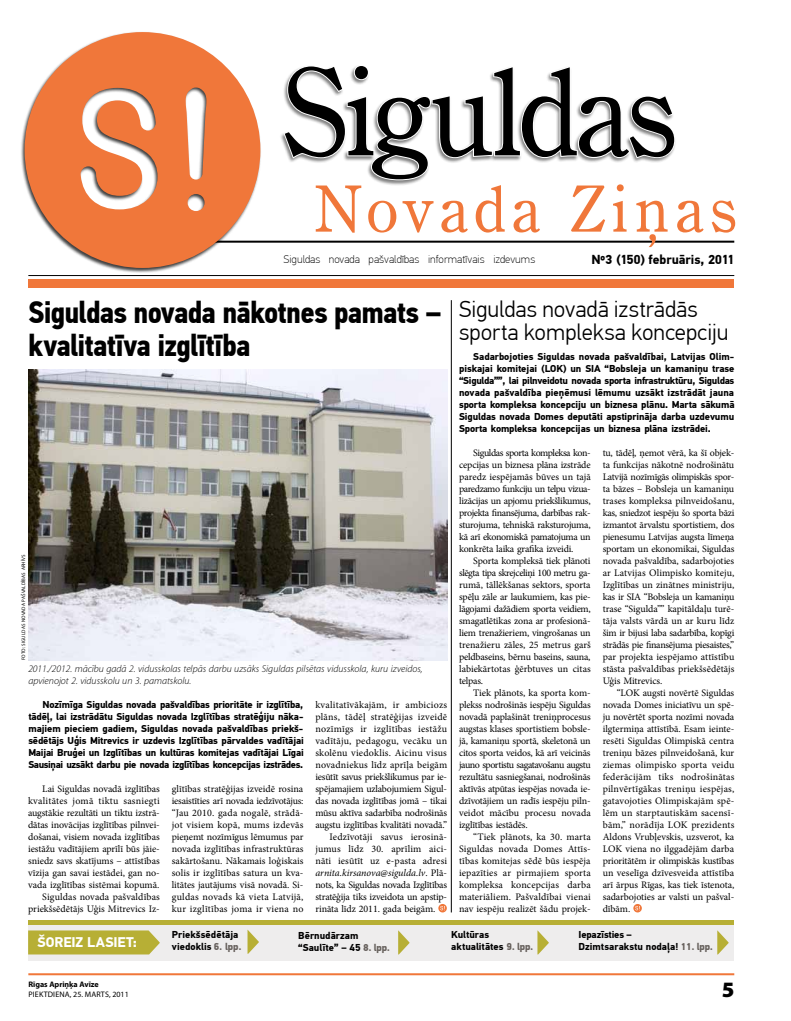
<style>
.page{position:relative;width:791px;height:1021px;background:#fff}
.page>*{position:absolute;margin:0;border:0;box-sizing:border-box;transform-origin:0 0}
.t1{font:121px "Century Oldstyle TL";letter-spacing:-.04em;color:#000}
.t2{font:64px "Century Oldstyle TL";letter-spacing:.085em;color:#f0773a}
.t3{font:700 31px/32.5px "PF Din Text Cond Pro";letter-spacing:-.025em;color:#000}
.t4{font:300 23px/23px "PF Din Text Pro";color:#000}
.t5{font:900 22px "Myriad Pro";color:#000}
.t6{font:700 14px "PF Din Text Pro";color:#fff}
.t7{font:700 13px "PF Din Text Pro";letter-spacing:-.005em;color:#000}
.t8{font:100 11px "PF Din Text Pro";color:#000}
.t9{font:10px/12px "Minion Pro";letter-spacing:-.005em;color:#000;text-align:justify}
.t10{font:700 10px/12px "PF Din Text Pro";letter-spacing:-.015em;color:#000;text-align:justify}
.t11{font:italic 300 10px/12px "Myriad Pro";color:#000}
.t12{font:10px "Minion Pro";letter-spacing:.025em;color:#000}
.t13{font:10px "Minion Pro";letter-spacing:.015em;color:#000}
.t14{font:700 10px/12px "PF Din Text Pro";letter-spacing:.005em;color:#000}
.t15{font:10px "Minion Pro";letter-spacing:-.025em;color:#000}
.t16{font:italic 10px "Minion Pro";letter-spacing:-.005em;color:#000}
.t17{font:700 10px/12px "PF Din Text Pro";letter-spacing:.01em;color:#000}
.t18{font:10px "Minion Pro";letter-spacing:.02em;color:#000}
.t19{font:8px "Myriad Pro";letter-spacing:.02em;color:#000}
.t20{font:700 8px "Myriad Pro";color:#000}
.t21{font:5px "Myriad Pro";letter-spacing:.02em;color:#000}
.s1{font-style:normal}
.s2{font-family:"PF Din Display Pro";font-weight:900;color:#66605c}
</style>
<div class="page">
<hr style="left:206px;top:241px;width:528px;height:2px;background:#000">
<div style="left:20px;top:31px;width:242px;height:242px;background:#000;opacity:.75"></div>
<svg style="left:25px;top:32px;width:235px;height:236px;fill:#f0773a"></svg>
<div style="left:279px;top:65px;width:398px;height:121px;background:#000;opacity:.5"></div>
<svg style="left:282px;top:65px;width:394px;height:116px"></svg>
<div style="left:28px;top:279px;width:706px;height:9px;background:#f0773a"></div>
<hr style="left:28px;top:275px;width:706px;height:1px;background:#000">
<hr style="left:28px;top:973px;width:706px;height:2px;background:#f0773a">
<div style="left:28px;top:924px;width:706px;height:36px;background:#eeeded"></div>
<svg style="left:28px;top:930px;width:132px;height:24px;background:#bab240"></svg>
<svg style="left:247px;top:929px;width:12px;height:24px"></svg>
<svg style="left:398px;top:930px;width:11px;height:24px"></svg>
<svg style="left:537px;top:930px;width:12px;height:24px"></svg>
<svg style="left:717px;top:930px;width:11px;height:24px"></svg>
<hr style="left:28px;top:920px;width:706px;height:4px;background:#b7af35">
<svg style="left:438px;top:904px;width:9px;height:8px"></svg>
<hr style="left:451px;top:300px;width:1px;height:612px;background:#000">
<img style="left:28px;top:369px;width:419px;height:291px">
<svg style="left:633px;top:904px;width:9px;height:8px"></svg>
<h1 class="t1" style="left:283px;top:37px;width:398px">Siguldas</h1>
<h2 class="t2" style="left:315px;top:169px;width:424px">Novada Ziņas</h2>
<p class="t8" style="left:283px;top:253px;width:253px">Siguldas novada pašvaldības informatīvais izdevums</p>
<h3 class="t7" style="left:591px;top:251px;width:144px">Nº3 (150) februāris, 2011</h3>
<h3 class="t3" style="left:28px;top:297px;width:415px">Siguldas novada nākotnes pamats – kvalitatīva izglītība</h3>
<p class="t21" style="left:20px;top:660px;width:107px;rotate:-90deg">FOTO: SIGULDAS NOVADA PAŠVALDĪBAS ARHĪVS</p>
<p class="t11" style="left:28px;top:663px;width:396px">2011./2012. mācību gadā 2. vidusskolas telpās darbu uzsāks Siguldas pilsētas vidusskola, kuru izveidos, apvienojot 2. vidusskolu un 3. pamatskolu.</p>
<p class="t10" style="left:28px;top:699px;width:277px;text-indent:14px">Nozīmīga Siguldas novada pašvaldības prioritāte ir izglītība, tādēļ, lai izstrādātu Siguldas novada Izglītības stratēģiju nāka&shy;majiem pieciem gadiem, Siguldas novada pašvaldības priekš&shy;sēdētājs Uģis Mitrevics ir uzdevis Izglītības pārvaldes vadītājai Maijai Bruģei un Izglītības un kultūras komitejas vadītājai Līgai Sausiņai uzsākt darbu pie novada izglītības koncepcijas izstrādes.</p>
<p class="t9" style="left:28px;top:783px;width:133px;text-align:right">Lai Siguldas novadā izglītības kvalitātes jomā tiktu sasniegti augstākie rezultāti un tiktu izstrā&shy;dātas inovācijas izglītības pilnvei&shy;došanai, visiem novada izglītības iestāžu vadītājiem aprīlī būs jāie&shy;sniedz savs skatījums – attīstības vīzija gan savai iestādei, gan no&shy;vada izglītības sistēmai kopumā.<br>Siguldas novada pašvaldības priekšsēdētājs Uģis Mitrevics Iz-</p>
<p class="t9" style="left:172px;top:783px;width:133px">glītības stratēģijas izveidē rosina iesaistīties arī novada iedzīvotājus: “Jau 2010. gada nogalē, strādā&shy;jot visiem kopā, mums izdevās pieņemt nozīmīgus lēmumus par novada izglītības infrastruktūras sakārtošanu. Nākamais loģiskais solis ir izglītības satura un kva&shy;litātes jautājums visā novadā. Si&shy;guldas novads kā vieta Latvijā, kur izglītības joma ir viena no</p>
<p class="t12" style="left:315px;top:698px;width:133px">kvalitatīvākajām, ir ambiciozs</p>
<p class="t12" style="left:315px;top:710px;width:133px">plāns, tādēļ stratēģijas izveidē</p>
<p class="t12" style="left:315px;top:722px;width:133px">nozīmīgs ir izglītības iestāžu</p>
<p class="t12" style="left:315px;top:734px;width:133px">vadītāju, pedagogu, vecāku un</p>
<p class="t18" style="left:315px;top:746px;width:133px">skolēnu viedoklis. Aicinu visus</p>
<p class="t13" style="left:315px;top:758px;width:133px">novadniekus līdz aprīļa beigām</p>
<p class="t9" style="left:315px;top:771px;width:133px">iesūtīt savus priekšlikumus par ie-</p>
<p class="t9" style="left:315px;top:783px;width:133px">spējamajiem uzlabojumiem Sigul-</p>
<p class="t9" style="left:315px;top:795px;width:133px">das novada izglītības jomā – tikai</p>
<p class="t15" style="left:315px;top:806px;width:133px">mūsu aktīva sadarbība nodrošinās</p>
<p class="t9" style="left:315px;top:819px;width:133px">augstu izglītības kvalitāti novadā.”</p>
<p class="t13" style="left:330px;top:830px;width:119px">Iedzīvotāji savus ierosinā-</p>
<p class="t13" style="left:315px;top:842px;width:133px">jumus līdz 30. aprīlim aici-</p>
<p class="t13" style="left:315px;top:854px;width:133px">nāti iesūtīt uz e-pasta adresi</p>
<p class="t16" style="left:315px;top:866px;width:133px">arnita.kirsanova@sigulda.lv<span class="s1">. Plā-</span></p>
<p class="t15" style="left:315px;top:878px;width:133px">nots, ka Siguldas novada Izglītības</p>
<p class="t9" style="left:315px;top:891px;width:133px">stratēģija tiks izveidota un apstip-</p>
<p class="t9" style="left:315px;top:903px;width:121px">rināta līdz 2011. gada beigām.</p>
<h3 class="t4" style="left:459px;top:298px;width:271px">Siguldas novadā izstrādās sporta kompleksa koncepciju</h3>
<p class="t10" style="left:459px;top:351px;width:277px;text-indent:14px">Sadarbojoties Siguldas novada pašvaldībai, Latvijas Olim&shy;piskajai komitejai (LOK) un SIA “Bobsleja un kamaniņu trase “Sigulda””, lai pilnveidotu novada sporta infrastruktūru, Siguldas novada pašvaldība pieņēmusi lēmumu uzsākt izstrādāt jauna sporta kompleksa koncepciju un biznesa plānu. Marta sākumā Siguldas novada Domes deputāti apstiprināja darba uzdevumu Sporta kompleksa koncepcijas un biznesa plāna izstrādei.</p>
<p class="t9" style="left:459px;top:447px;width:133px;text-indent:14px">Siguldas sporta kompleksa kon&shy;cepcijas un biznesa plāna izstrāde paredz iespējamās būves un tajā paredzamo funkciju un telpu vizua&shy;lizācijas un apjomu priekšlikumus, projekta finansējuma, darbības rak&shy;sturojuma, tehniskā raksturojuma, kā arī ekonomiskā pamatojuma un konkrēta laika grafika izveidi.</p>
<p class="t9" style="left:459px;top:555px;width:133px;text-indent:14px">Sporta kompleksā tiek plānoti slēgta tipa skrejceliņi 100 metru ga&shy;rumā, tāllēkšanas sektors, sporta spēļu zāle ar laukumiem, kas pie&shy;lāgojami dažādiem sporta veidiem, smagatlētikas zona ar profesionā&shy;liem trenažieriem, vingrošanas un trenažieru zāles, 25 metrus garš peldbaseins, bērnu baseins, sauna, labiekārtotas ģērbtuves un citas telpas.</p>
<p class="t9" style="left:459px;top:687px;width:133px;text-indent:14px">Tiek plānots, ka sporta kom&shy;plekss nodrošinās iespēju Siguldas novadā paplašināt treniņprocesus augstas klases sportistiem bobsle&shy;jā, kamaniņu sportā, skeletonā un citos sporta veidos, kā arī veicinās jauno sportistu sagatavošanu augstu rezultātu sasniegšanai, nodrošinās aktīvās atpūtas iespējas novada ie&shy;dzīvotājiem un radīs iespēju piln&shy;veidot mācību procesu novada izglītības iestādēs.</p>
<p class="t9" style="left:459px;top:831px;width:133px;text-indent:14px">“Tiek plānots, ka 30. marta Siguldas novada Domes Attīs&shy;tības komitejas sēdē būs iespēja iepazīties ar pirmajiem sporta kompleksa koncepcijas darba materiāliem. Pašvaldībai vienai nav iespēju realizēt šādu projek-</p>
<p class="t9" style="left:603px;top:447px;width:133px">tu, tādēļ, ņemot vērā, ka šī objek&shy;ta funkcijas nākotnē nodrošinātu Latvijā nozīmīgās olimpiskās spor&shy;ta bāzes – Bobsleja un kamaniņu trases kompleksa pilnveidošanu, kas, sniedzot iespēju šo sporta bāzi izmantot ārvalstu sportistiem, dos pienesumu Latvijas augsta līmeņa sportam un ekonomikai, Siguldas novada pašvaldība, sadarbojoties ar Latvijas Olimpisko komiteju, Izglītības un zinātnes ministriju, kas ir SIA “Bobsleja un kamaniņu trase “Sigulda”” kapitāldaļu turē&shy;tāja valsts vārdā un ar kuru līdz šim ir bijusi laba sadarbība, kopīgi strādās pie finansējuma piesaistes,” par projekta iespējamo attīstību stāsta pašvaldības priekšsēdētājs Uģis Mitrevics.</p>
<p class="t9" style="left:603px;top:687px;width:133px;text-indent:14px">“LOK augsti novērtē Siguldas novada Domes iniciatīvu un spē&shy;ju novērtēt sporta nozīmi novada ilgtermiņa attīstībā. Esam ieinte&shy;resēti Siguldas Olimpiskā centra treniņu bāzes pilnveidošanā, kur ziemas olimpisko sporta veidu federācijām tiks nodrošinātas pilnvērtīgākas treniņu iespējas, gatavojoties Olimpiskajām spē&shy;lēm un starptautiskām sacensī&shy;bām,” norādīja LOK prezidents Aldons Vrubļevskis, uzsverot, ka LOK viena no ilggadējām darba prioritātēm ir olimpiskās kustības un veselīga dzīvesveida attīstība arī ārpus Rīgas, kas tiek īstenota, sadarbojoties ar valsti un pašval&shy;dībām.</p>
<h3 class="t6" style="left:37px;top:934px;width:101px">Šoreiz LASIET:</h3>
<p class="t14" style="left:172px;top:929px;width:71px">Priekšsēdētāja viedoklis <span class="s2">6. lpp.</span></p>
<p class="t17" style="left:298px;top:929px;width:93px">Bērnudārzam “Saulīte” – 45 <span class="s2">8. lpp.</span></p>
<p class="t14" style="left:451px;top:929px;width:84px">Kultūras aktualitātes <span class="s2">9. lpp.</span></p>
<p class="t10" style="left:579px;top:928px;width:55px">Iepazīsties –</p>
<p class="t14" style="left:579px;top:940px;width:136px">Dzimtsarakstu nodaļa! <span class="s2">11. lpp.</span></p>
<p class="t20" style="left:28px;top:978px;width:72px">Rīgas Apriņķa Avīze</p>
<p class="t19" style="left:28px;top:988px;width:102px">PIEKTDIENA, 25. MARTS, 2011</p>
<h3 class="t5" style="left:722px;top:976px;width:14px">5</h3>
</div>
